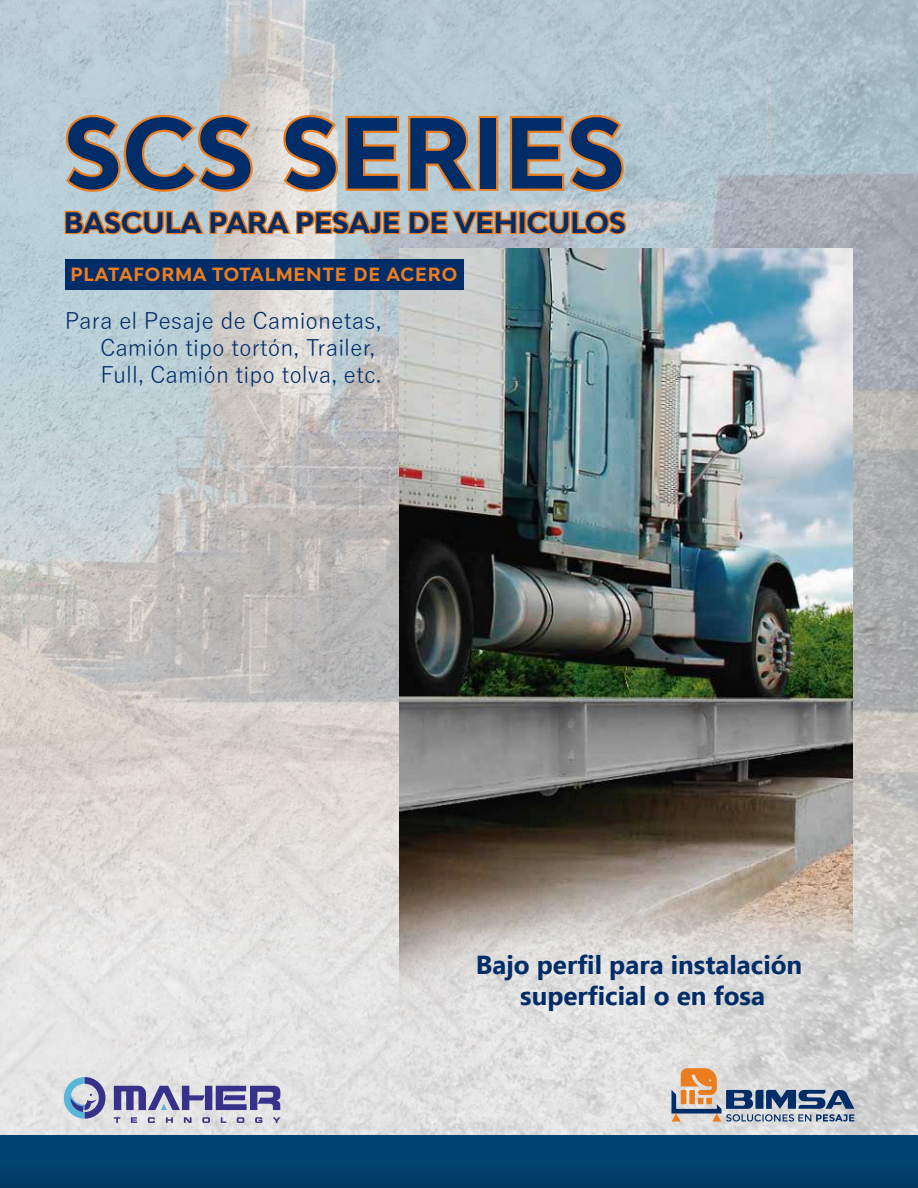
<style>
.page{position:relative;width:918px;height:1188px;background:#fff}
.page>*{position:absolute;margin:0;border:0;box-sizing:border-box;transform-origin:0 0}
.t1{font:95.25px "Adlinnaka Bold Demo";color:#002c68}
.t2{font:27.45px "Adlinnaka Bold Demo";color:#002c68}
.t3{font:700 25.95px/31.2px "Ebrima";color:#002c68;text-align:center}
.t4{font:22.5px/27px "Yu Gothic";color:#002c68}
.t5{font:17.85px "Adlinnaka Bold Demo";letter-spacing:.05em;color:#ec7d1e}
</style>
<div class="page">
<img style="left:0;top:0;width:918px;height:1136px">
<img style="left:399px;top:249px;width:454px;height:769px">
<svg style="left:672px;top:1068px;width:182px;height:54px;background:#a9a8ac"></svg>
<svg style="left:64px;top:1077px;width:217px;height:46px;background:#a7a8c6"></svg>
<div style="left:0;top:1136px;width:918px;height:52px;background:linear-gradient(to right,#00416d,#00416d)"></div>
<div style="left:66px;top:259px;width:398px;height:30px;background:#002c68"></div>
<svg style="left:63px;top:112px;width:193px;height:83px;background:#c8b5a1"></svg>
<svg style="left:280px;top:112px;width:200px;height:83px;background:#ceb8a0"></svg>
<div style="left:479px;top:116px;width:19px;height:75px;border:4px solid #ec7d1e"></div>
<svg style="left:508px;top:112px;width:119px;height:83px;background:#c4b099"></svg>
<svg style="left:63px;top:208px;width:566px;height:29px;background:#d4a57a"></svg>
<h1 class="t1" style="left:64px;top:113px;width:563px">SCS SERIES</h1>
<p class="t2" style="left:64px;top:211px;width:563px">BASCULA PARA PESAJE DE VEHICULOS</p>
<p class="t5" style="left:70px;top:267px;width:389px">PLATAFORMA TOTALMENTE DE ACERO</p>
<p class="t4" style="left:100px;top:304px;width:283px;text-indent:-35px">Para el Pesaje de Camionetas,<br>Camión tipo tortón, Trailer,<br>Full, Camión tipo tolva, etc.</p>
<p class="t3" style="left:476px;top:947px;width:328px">Bajo perfil para instalación superficial o en fosa</p>
</div>
